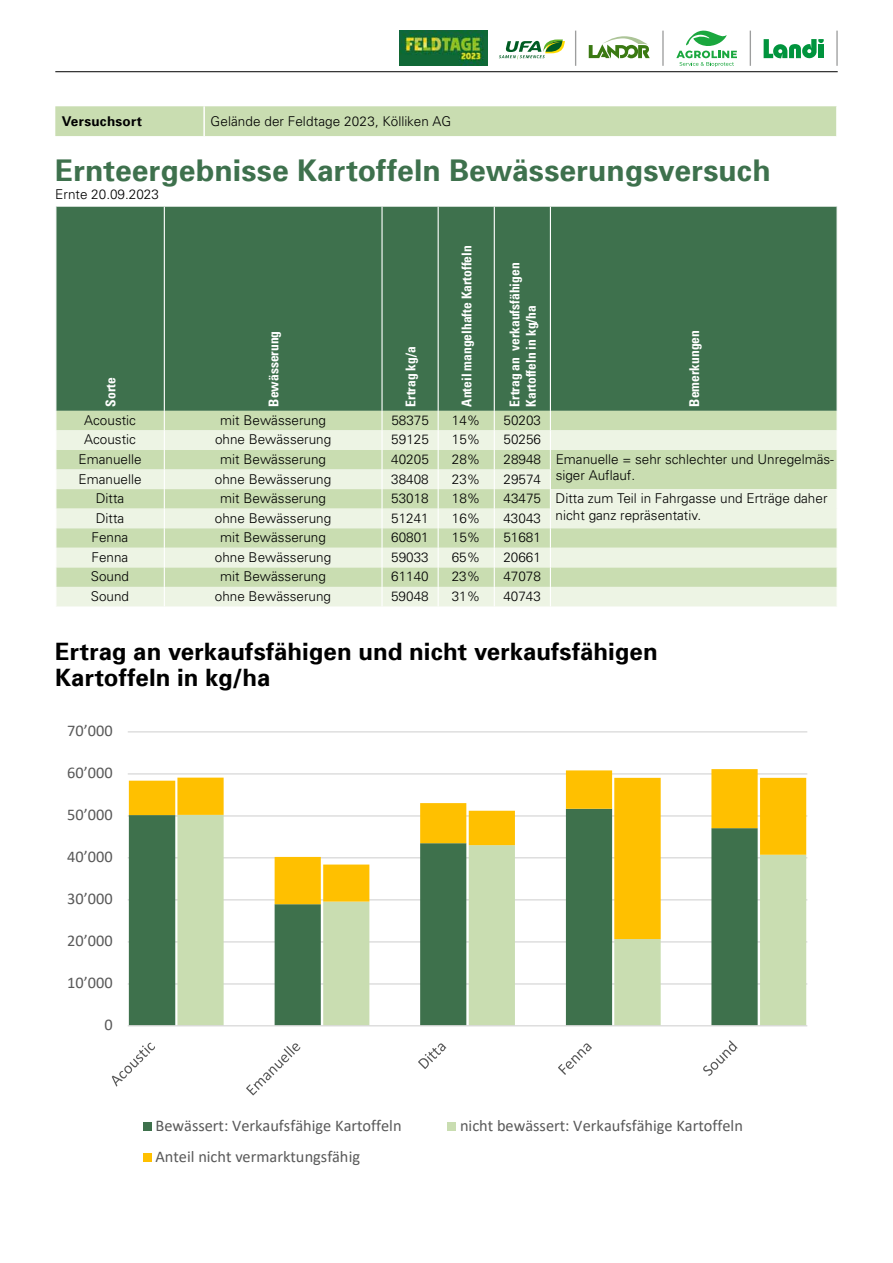
<style>
.page{position:relative;width:893px;height:1263px;background:#fff}
.page>*{position:absolute;margin:0;border:0;box-sizing:border-box;transform-origin:0 0}
.t1{font:700 30px "Univers 65";letter-spacing:.005em;color:#3e714d}
.t2{font:700 24px/25.5px "Univers 65";letter-spacing:.005em;color:#000}
.t3{font:16.35px "Calibri";color:#595959}
.t4{font:300 13.5px "Univers";color:#000}
.t5{font:700 condensed 13.5px/16.5px "Univers";color:#fff}
.t6{font:700 13.5px "Univers 65";letter-spacing:.02em;color:#000}
</style>
<div class="page">
<hr style="left:55px;top:71px;width:783px;height:1px;background:#000">
<svg style="left:764px;top:39px;width:60px;height:19px"></svg>
<hr style="left:836px;top:31px;width:2px;height:35px;background:#9d9e9e">
<svg style="left:588px;top:36px;width:62px;height:23px"></svg>
<svg style="left:499px;top:40px;width:66px;height:19px"></svg>
<svg style="left:676px;top:31px;width:61px;height:36px"></svg>
<hr style="left:575px;top:31px;width:1px;height:35px;background:#9d9e9e">
<hr style="left:662px;top:31px;width:2px;height:35px;background:#9d9e9e">
<hr style="left:750px;top:31px;width:1px;height:35px;background:#9d9e9e">
<img style="left:400px;top:31px;width:87px;height:35px">
<div style="left:55px;top:106px;width:781px;height:30px;background:#c9ddb1"></div>
<hr style="left:203px;top:106px;width:2px;height:30px;background:#fff">
<div style="left:56px;top:207px;width:781px;height:204px;background:#3e714d"></div>
<div style="left:56px;top:411px;width:781px;height:19px;background:#c9ddb1"></div>
<svg style="left:56px;top:430px;width:781px;height:176px;background:#dde9cd"></svg>
<hr style="left:164px;top:207px;width:1px;height:204px;background:#fff">
<hr style="left:381px;top:207px;width:2px;height:204px;background:#fff">
<hr style="left:438px;top:207px;width:1px;height:204px;background:#fff">
<hr style="left:494px;top:207px;width:1px;height:204px;background:#fff">
<hr style="left:550px;top:207px;width:1px;height:204px;background:#fff">
<svg style="left:381px;top:411px;width:2px;height:19px"></svg>
<hr style="left:381px;top:430px;width:2px;height:20px;background:#fff">
<svg style="left:381px;top:450px;width:2px;height:19px"></svg>
<hr style="left:381px;top:469px;width:2px;height:20px;background:#fff">
<hr style="left:381px;top:489px;width:2px;height:20px;background:#fff">
<svg style="left:381px;top:509px;width:2px;height:19px"></svg>
<hr style="left:381px;top:528px;width:2px;height:20px;background:#fff">
<svg style="left:381px;top:548px;width:2px;height:19px"></svg>
<hr style="left:381px;top:567px;width:2px;height:20px;background:#fff">
<svg style="left:164px;top:411px;width:1px;height:195px"></svg>
<svg style="left:381px;top:587px;width:2px;height:19px"></svg>
<svg style="left:438px;top:411px;width:1px;height:195px"></svg>
<svg style="left:494px;top:411px;width:1px;height:195px"></svg>
<svg style="left:550px;top:411px;width:1px;height:195px"></svg>
<hr style="left:128px;top:983px;width:679px;height:1px;background:#d9d9d9">
<hr style="left:128px;top:941px;width:679px;height:1px;background:#d9d9d9">
<hr style="left:128px;top:899px;width:679px;height:1px;background:#d9d9d9">
<hr style="left:128px;top:857px;width:679px;height:1px;background:#d9d9d9">
<hr style="left:128px;top:815px;width:679px;height:2px;background:#d9d9d9">
<hr style="left:128px;top:773px;width:679px;height:1px;background:#d9d9d9">
<hr style="left:128px;top:731px;width:679px;height:1px;background:#d9d9d9">
<div style="left:129px;top:904px;width:48px;height:121px;background:#3e714c"></div>
<svg style="left:177px;top:939px;width:629px;height:86px"></svg>
<svg style="left:129px;top:769px;width:629px;height:135px"></svg>
<svg style="left:177px;top:778px;width:629px;height:161px"></svg>
<hr style="left:128px;top:1025px;width:679px;height:1px;background:#d9d9d9">
<svg style="left:112px;top:1043px;width:43px;height:43px"></svg>
<svg style="left:246px;top:1043px;width:54px;height:52px"></svg>
<svg style="left:418px;top:1043px;width:28px;height:26px"></svg>
<svg style="left:558px;top:1043px;width:34px;height:32px"></svg>
<svg style="left:703px;top:1040px;width:34px;height:36px"></svg>
<div style="left:143px;top:1122px;width:9px;height:9px;background:#3e714c"></div>
<div style="left:447px;top:1122px;width:9px;height:9px;background:#c9ddb1"></div>
<div style="left:143px;top:1153px;width:9px;height:9px;background:#ffc000"></div>
<p class="t6" style="left:62px;top:113px;width:82px">Versuchsort</p>
<p class="t4" style="left:211px;top:113px;width:242px">Gelände der Feldtage 2023, Kölliken AG</p>
<h1 class="t1" style="left:55px;top:151px;width:717px">Ernteergebnisse Kartoffeln Bewässerungsversuch</h1>
<p class="t4" style="left:55px;top:186px;width:105px">Ernte 20.09.2023</p>
<p class="t5" style="left:102px;top:407px;width:31px;rotate:-90deg">Sorte</p>
<p class="t5" style="left:265px;top:407px;width:77px;rotate:-90deg">Bewässerung</p>
<p class="t5" style="left:402px;top:407px;width:61px;rotate:-90deg">Ertrag kg/a</p>
<p class="t5" style="left:458px;top:407px;width:163px;rotate:-90deg">Anteil mangelhafte Kartoffeln</p>
<p class="t5" style="left:506px;top:407px;width:145px;rotate:-90deg">Ertrag an verkaufsfähigen<br>Kartoffeln in kg/ha</p>
<p class="t5" style="left:686px;top:407px;width:78px;rotate:-90deg">Bemerkungen</p>
<p class="t4" style="left:84px;top:412px;width:53px">Acoustic</p>
<p class="t4" style="left:220px;top:412px;width:107px">mit Bewässerung</p>
<p class="t4" style="left:391px;top:412px;width:39px">58375</p>
<p class="t4" style="left:452px;top:412px;width:30px">14%</p>
<p class="t4" style="left:504px;top:412px;width:39px">50203</p>
<p class="t4" style="left:84px;top:431px;width:53px">Acoustic</p>
<p class="t4" style="left:215px;top:431px;width:118px">ohne Bewässerung</p>
<p class="t4" style="left:391px;top:431px;width:39px">59125</p>
<p class="t4" style="left:452px;top:431px;width:30px">15%</p>
<p class="t4" style="left:504px;top:431px;width:39px">50256</p>
<p class="t4" style="left:79px;top:451px;width:65px">Emanuelle</p>
<p class="t4" style="left:220px;top:451px;width:107px">mit Bewässerung</p>
<p class="t4" style="left:391px;top:451px;width:39px">40205</p>
<p class="t4" style="left:452px;top:451px;width:30px">28%</p>
<p class="t4" style="left:504px;top:451px;width:332px">28948 Emanuelle = sehr schlechter und Unregelmäs-</p>
<p class="t4" style="left:79px;top:471px;width:65px">Emanuelle</p>
<p class="t4" style="left:215px;top:471px;width:118px">ohne Bewässerung</p>
<p class="t4" style="left:391px;top:471px;width:39px">38408</p>
<p class="t4" style="left:452px;top:471px;width:30px">23%</p>
<p class="t4" style="left:503px;top:467px;width:133px">29574 siger Auflauf.</p>
<p class="t4" style="left:96px;top:490px;width:30px">Ditta</p>
<p class="t4" style="left:220px;top:490px;width:107px">mit Bewässerung</p>
<p class="t4" style="left:391px;top:490px;width:39px">53018</p>
<p class="t4" style="left:452px;top:490px;width:30px">18%</p>
<p class="t4" style="left:503px;top:490px;width:325px">43475 Ditta zum Teil in Fahrgasse und Erträge daher</p>
<p class="t4" style="left:96px;top:510px;width:30px">Ditta</p>
<p class="t4" style="left:215px;top:510px;width:118px">ohne Bewässerung</p>
<p class="t4" style="left:391px;top:510px;width:39px">51241</p>
<p class="t4" style="left:452px;top:510px;width:30px">16%</p>
<p class="t4" style="left:503px;top:507px;width:199px">43043 nicht ganz repräsentativ.</p>
<p class="t4" style="left:92px;top:529px;width:38px">Fenna</p>
<p class="t4" style="left:220px;top:529px;width:107px">mit Bewässerung</p>
<p class="t4" style="left:391px;top:529px;width:39px">60801</p>
<p class="t4" style="left:452px;top:529px;width:30px">15%</p>
<p class="t4" style="left:503px;top:529px;width:39px">51681</p>
<p class="t4" style="left:92px;top:549px;width:38px">Fenna</p>
<p class="t4" style="left:215px;top:549px;width:118px">ohne Bewässerung</p>
<p class="t4" style="left:391px;top:549px;width:39px">59033</p>
<p class="t4" style="left:452px;top:549px;width:30px">65%</p>
<p class="t4" style="left:503px;top:549px;width:39px">20661</p>
<p class="t4" style="left:91px;top:568px;width:40px">Sound</p>
<p class="t4" style="left:220px;top:568px;width:107px">mit Bewässerung</p>
<p class="t4" style="left:391px;top:568px;width:39px">61140</p>
<p class="t4" style="left:452px;top:568px;width:30px">23%</p>
<p class="t4" style="left:503px;top:568px;width:39px">47078</p>
<p class="t4" style="left:91px;top:588px;width:40px">Sound</p>
<p class="t4" style="left:215px;top:588px;width:118px">ohne Bewässerung</p>
<p class="t4" style="left:391px;top:588px;width:39px">59048</p>
<p class="t4" style="left:452px;top:588px;width:30px">31%</p>
<p class="t4" style="left:503px;top:588px;width:39px">40743</p>
<h2 class="t2" style="left:55px;top:638px;width:604px">Ertrag an verkaufsfähigen und nicht verkaufsfähigen<br>Kartoffeln in kg/ha</h2>
<p class="t3" style="left:67px;top:720px;width:47px">70’000</p>
<p class="t3" style="left:67px;top:762px;width:47px">60’000</p>
<p class="t3" style="left:67px;top:804px;width:47px">50’000</p>
<p class="t3" style="left:67px;top:846px;width:47px">40’000</p>
<p class="t3" style="left:67px;top:888px;width:47px">30’000</p>
<p class="t3" style="left:67px;top:930px;width:47px">20’000</p>
<p class="t3" style="left:67px;top:972px;width:47px">10’000</p>
<p class="t3" style="left:104px;top:1014px;width:10px">0</p>
<p class="t3" style="left:155px;top:1114px;width:248px">Bewässert: Verkaufsfähige Kartoffeln</p>
<p class="t3" style="left:460px;top:1114px;width:284px">nicht bewässert: Verkaufsfähige Kartoffeln</p>
<p class="t3" style="left:155px;top:1145px;width:206px">Anteil nicht vermarktungsfähig</p>
</div>
